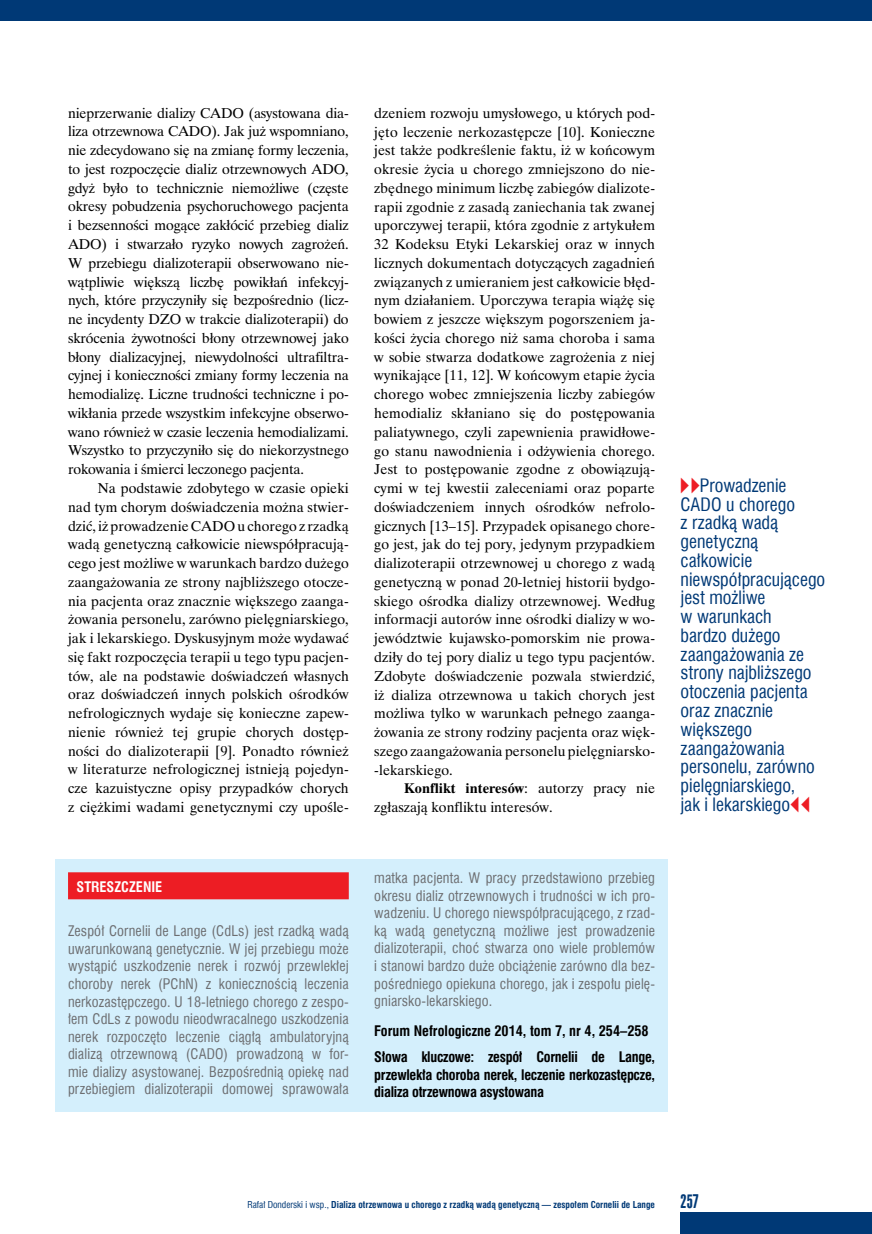
<style>
.page{position:relative;width:872px;height:1234px;background:#fff}
.page>*{position:absolute;margin:0;border:0;box-sizing:border-box;transform-origin:0 0}
.t1{font:18px/18.8px "Swis 721 Cn EU";color:#003976}
.t2{font:18px "Swis 924 EU";color:#003976}
.t3{font:14.25px/18.8px "Time Ibis EE";letter-spacing:.005em;color:#000;text-align:justify}
.t4{font:14.25px/17.5px "Swis 721 Cn EU";letter-spacing:.01em;color:#6d6e71;text-align:justify}
.t5{font:700 14.25px/26.1px "Swis 721 Cn EU";letter-spacing:-.02em;color:#000}
.t6{font:700 14.25px "Swis 721 Cn EU";color:#fff}
.t7{font:700 9.3px "Swis 721 Cn EU";color:#003976}
.s1{font-weight:700}
.s2{font-family:"Newspaper Pi";color:#ed1d24}
.s3{font-weight:400}
</style>
<div class="page">
<div style="left:680px;top:1212px;width:192px;height:21px;background:#003976"></div>
<div style="left:0;top:0;width:872px;height:21px;background:#003976"></div>
<div style="left:55px;top:859px;width:613px;height:252px;background:#d4effc"></div>
<div style="left:68px;top:872px;width:281px;height:27px;background:#ed1d24"></div>
<p class="t3" style="left:68px;top:103px;width:282px">nieprzerwanie dializy CADO (asystowana dia&shy;liza otrzewnowa CADO). Jak już wspomniano, nie zdecydowano się na zmianę formy leczenia, to jest rozpoczęcie dializ otrzewnowych ADO, gdyż było to technicznie niemożliwe (częste okresy pobudzenia psychoruchowego pacjenta i bezsenności mogące zakłócić przebieg dializ ADO) i stwarzało ryzyko nowych zagrożeń.<br>W przebiegu dializoterapii obserwowano nie&shy;wątpliwie większą liczbę powikłań infekcyj&shy;nych, które przyczyniły się bezpośrednio (licz&shy;ne incydenty DZO w trakcie dializoterapii) do skrócenia żywotności błony otrzewnowej jako błony dializacyjnej, niewydolności ultrafiltra&shy;cyjnej i konieczności zmiany formy leczenia na hemodializę. Liczne trudności techniczne i po&shy;wikłania przede wszystkim infekcyjne obserwo&shy;wano również w czasie leczenia hemodializami.<br>Wszystko to przyczyniło się do niekorzystnego rokowania i śmierci leczonego pacjenta.</p>
<p class="t3" style="left:68px;top:478px;width:282px;text-indent:30px">Na podstawie zdobytego w czasie opieki nad tym chorym doświadczenia można stwier&shy;dzić, iż prowadzenie CADO u chorego z rzadką wadą genetyczną całkowicie niewspółpracują&shy;cego jest możliwe w warunkach bardzo dużego zaangażowania ze strony najbliższego otocze&shy;nia pacjenta oraz znacznie większego zaanga&shy;żowania personelu, zarówno pielęgniarskiego, jak i lekarskiego. Dyskusyjnym może wydawać się fakt rozpoczęcia terapii u tego typu pacjen&shy;tów, ale na podstawie doświadczeń własnych oraz doświadczeń innych polskich ośrodków nefrologicznych wydaje się konieczne zapew&shy;nienie również tej grupie chorych dostęp&shy;ności do dializoterapii [9]. Ponadto również w literaturze nefrologicznej istnieją pojedyn&shy;cze kazuistyczne opisy przypadków chorych z ciężkimi wadami genetycznymi czy upośle-</p>
<p class="t6" style="left:77px;top:877px;width:87px">STRESZCZENIE</p>
<p class="t4" style="left:68px;top:922px;width:282px">Zespół Cornelii de Lange (CdLs) jest rzadką wadą uwarunkowaną genetycznie. W jej przebiegu może wystąpić uszkodzenie nerek i rozwój przewlekłej choroby nerek (PChN) z koniecznością leczenia nerkozastępczego. U 18-letniego chorego z zespo&shy;łem CdLs z powodu nieodwracalnego uszkodzenia nerek rozpoczęto leczenie ciągłą ambulatoryjną dializą otrzewnową (CADO) prowadzoną w for&shy;mie dializy asystowanej. Bezpośrednią opiekę nad przebiegiem dializoterapii domowej sprawowała</p>
<p class="t3" style="left:374px;top:103px;width:282px">dzeniem rozwoju umysłowego, u których pod&shy;jęto leczenie nerkozastępcze [10]. Konieczne jest także podkreślenie faktu, iż w końcowym okresie życia u chorego zmniejszono do nie&shy;zbędnego minimum liczbę zabiegów dializote&shy;rapii zgodnie z zasadą zaniechania tak zwanej uporczywej terapii, która zgodnie z artykułem 32 Kodeksu Etyki Lekarskiej oraz w innych licznych dokumentach dotyczących zagadnień związanych z umieraniem jest całkowicie błęd&shy;nym działaniem. Uporczywa terapia wiążę się bowiem z jeszcze większym pogorszeniem ja&shy;kości życia chorego niż sama choroba i sama w sobie stwarza dodatkowe zagrożenia z niej wynikające [11, 12]. W końcowym etapie życia chorego wobec zmniejszenia liczby zabiegów hemodializ skłaniano się do postępowania paliatywnego, czyli zapewnienia prawidłowe&shy;go stanu nawodnienia i odżywienia chorego.<br>Jest to postępowanie zgodne z obowiązują&shy;cymi w tej kwestii zaleceniami oraz poparte doświadczeniem innych ośrodków nefrolo&shy;gicznych [13–15]. Przypadek opisanego chore&shy;go jest, jak do tej pory, jedynym przypadkiem dializoterapii otrzewnowej u chorego z wadą genetyczną w ponad 20-letniej historii bydgo&shy;skiego ośrodka dializy otrzewnowej. Według informacji autorów inne ośrodki dializy w wo&shy;jewództwie kujawsko-pomorskim nie prowa&shy;dziły do tej pory dializ u tego typu pacjentów.<br>Zdobyte doświadczenie pozwala stwierdzić, iż dializa otrzewnowa u takich chorych jest możliwa tylko w warunkach pełnego zaanga&shy;żowania ze strony rodziny pacjenta oraz więk&shy;szego zaangażowania personelu pielęgniarsko--lekarskiego.</p>
<p class="t3" style="left:374px;top:778px;width:282px;text-indent:30px"><span class="s1">Konflikt interesów</span>: autorzy pracy nie zgłaszają konfliktu interesów.</p>
<p class="t4" style="left:374px;top:868px;width:282px">matka pacjenta. W pracy przedstawiono przebieg okresu dializ otrzewnowych i trudności w ich pro&shy;wadzeniu. U chorego niewspółpracującego, z rzad&shy;ką wadą genetyczną możliwe jest prowadzenie dializoterapii, choć stwarza ono wiele problemów i stanowi bardzo duże obciążenie zarówno dla bez&shy;pośredniego opiekuna chorego, jak i zespołu pielę&shy;gniarsko-lekarskiego.</p>
<p class="t5" style="left:374px;top:1018px;width:282px">Forum Nefrologiczne 2014, tom 7, nr 4, 254–258<br>Słowa kluczowe: zespół Cornelii de Lange,</p>
<p class="t5" style="left:374px;top:1066px;width:282px;line-height:17.5px">przewlekła choroba nerek, leczenie nerkozastępcze, dializa otrzewnowa asystowana</p>
<p class="t1" style="left:680px;top:475px;width:146px"><span class="s2">VV</span>Prowadzenie<br>CADO u chorego<br>z rzadką wadą genetyczną całkowicie niewspółpracującego jest możliwe<br>w warunkach<br>bardzo dużego zaangażowania ze strony najbliższego otoczenia pacjenta oraz znacznie większego zaangażowania personelu, zarówno pielęgniarskiego,<br>jak i lekarskiego<span class="s2">CC</span></p>
<p class="t7" style="left:247px;top:1198px;width:409px"><span class="s3">Rafał Donderski i wsp.,</span> Dializa otrzewnowa u chorego z rzadką wadą genetyczną — zespołem Cornelii de Lange</p>
<p class="t2" style="left:680px;top:1189px;width:20px">257</p>
</div>
